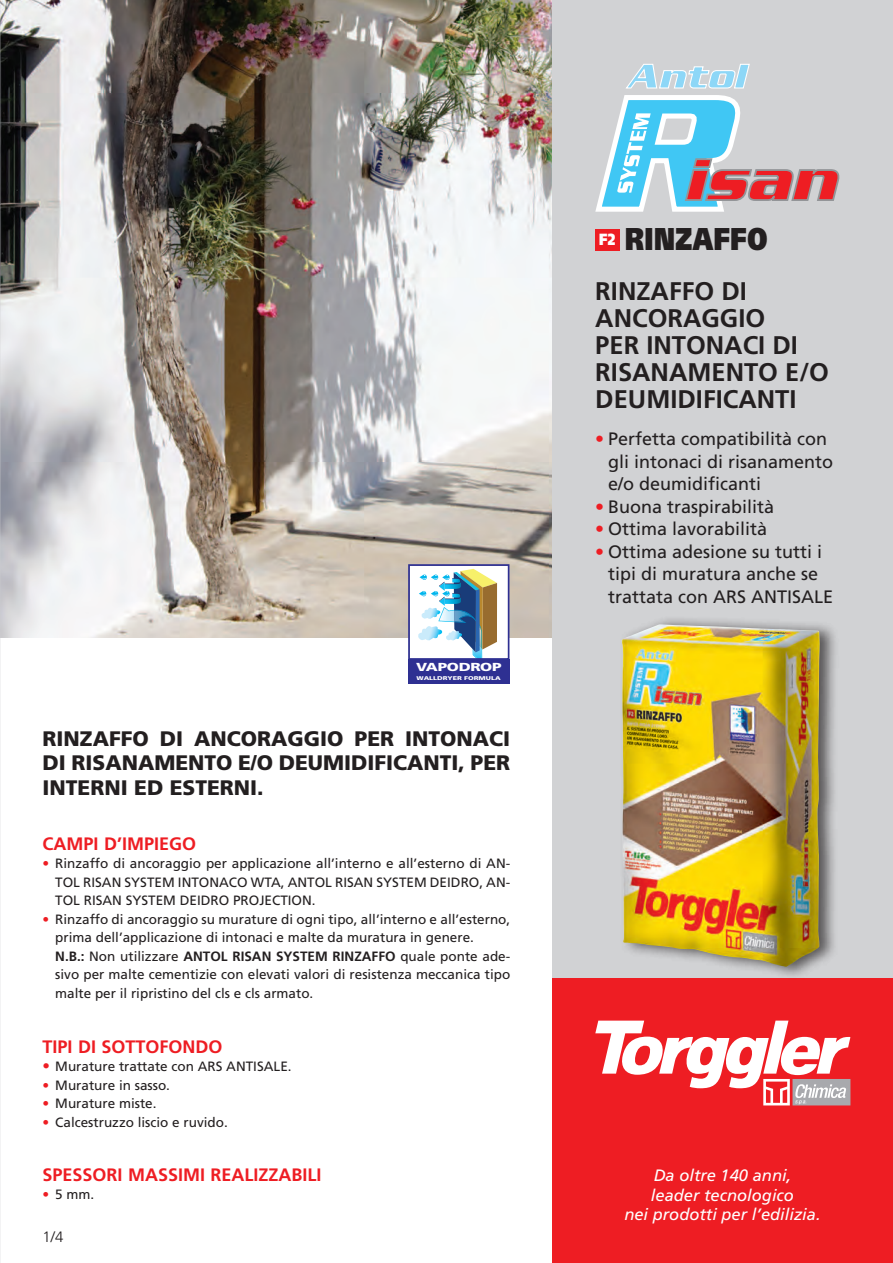
<style>
.page{position:relative;width:893px;height:1263px;background:#fff}
.page>*{position:absolute;margin:0;border:0;box-sizing:border-box;transform-origin:0 0}
.t1{font:900 31.5px "Frutiger";letter-spacing:.02em;color:#231f20;scale:.78 1}
.t2{font:700 25.5px/27px "Frutiger";color:#231f20}
.t3{font:900 21px/24.5px "Frutiger";color:#231f20;text-align:justify}
.t4{font:18px/22.5px "Frutiger";color:#231f20}
.t5{font:700 18px "Frutiger";color:#ee1d23}
.t6{font:italic 16.5px/19.5px "Frutiger";color:#fff;text-align:center}
.t7{font:300 15px "Frutiger";color:#231f20}
.t8{font:13.5px/18.5px "Frutiger";color:#231f20;text-align:justify}
.t9{font:900 11.55px "Frutiger";letter-spacing:-.02em;color:#fff;scale:1.33 1}
.t10{font:900 5.4px "Frutiger";color:#fff;scale:1.33 1}
.s1{color:#ee1d23}
.s2{font-weight:700}
.s3{font-size:15px;color:#ee1d23}
</style>
<div class="page">
<img style="left:0;top:0;width:553px;height:638px">
<div style="left:553px;top:0;width:340px;height:1263px;background:#d1d2d4"></div>
<div style="left:553px;top:978px;width:340px;height:285px;background:#ee1d23"></div>
<svg style="left:595px;top:1020px;width:255px;height:85px"></svg>
<div style="left:408px;top:659px;width:101px;height:25px;background:#2e3092"></div>
<svg style="left:408px;top:564px;width:101px;height:95px"></svg>
<div style="left:595px;top:229px;width:24px;height:22px;background:#ee1d23"></div>
<svg style="left:595px;top:64px;width:244px;height:148px"></svg>
<div style="left:619px;top:615px;width:221px;height:365px;background:#231f20;opacity:.7"></div>
<img style="left:622px;top:624px;width:198px;height:343px">
<p class="t9" style="left:416px;top:660px;width:66px">VAPODROP</p>
<p class="t10" style="left:417px;top:675px;width:65px">WALLDRYER FORMULA</p>
<h3 class="t3" style="left:43px;top:726px;width:469px">RINZAFFO DI ANCORAGGIO PER INTONACI DI RISANAMENTO E/O DEUMIDIFICANTI, PER INTERNI ED ESTERNI.</h3>
<h3 class="t5" style="left:43px;top:833px;width:155px">CAMPI D’IMPIEGO</h3>
<p class="t8" style="left:55px;top:854px;width:456px;text-indent:-13px"><span class="s1">•</span> Rinzaffo di ancoraggio per applicazione all’interno e all’esterno di AN-TOL RISAN SYSTEM INTONACO WTA, ANTOL RISAN SYSTEM DEIDRO, AN-TOL RISAN SYSTEM DEIDRO PROJECTION.</p>
<p class="t8" style="left:55px;top:910px;width:456px;text-align:left;text-indent:-13px"><span class="s1">•</span> Rinzaffo di ancoraggio su murature di ogni tipo, all’interno e all’esterno, prima dell’applicazione di intonaci e malte da muratura in genere.<br><span class="s2">N.B.:</span> Non utilizzare <span class="s2">ANTOL RISAN SYSTEM RINZAFFO</span> quale ponte ade&shy;sivo per malte cementizie con elevati valori di resistenza meccanica tipo malte per il ripristino del cls e cls armato.</p>
<h3 class="t5" style="left:43px;top:1036px;width:180px">TIPI DI SOTTOFONDO</h3>
<p class="t8" style="left:43px;top:1057px;width:251px"><span class="s3">•</span> Murature trattate con ARS ANTISALE.</p>
<p class="t8" style="left:43px;top:1076px;width:129px"><span class="s1">•</span> Murature in sasso.</p>
<p class="t8" style="left:43px;top:1094px;width:116px"><span class="s1">•</span> Murature miste.</p>
<p class="t8" style="left:43px;top:1113px;width:187px"><span class="s1">•</span> Calcestruzzo liscio e ruvido.</p>
<h3 class="t5" style="left:43px;top:1164px;width:281px">SPESSORI MASSIM I REALIZZABILI</h3>
<p class="t8" style="left:43px;top:1185px;width:53px"><span class="s1">•</span> 5 mm.</p>
<p class="t7" style="left:43px;top:1228px;width:22px">1/4</p>
<h1 class="t1" style="left:599px;top:220px;width:217px"><sup>F2</sup> RINZAFFO</h1>
<h2 class="t2" style="left:595px;top:278px;width:233px">RINZAFFO DI<br>ANCORAGG IO<br>PER INTONACI DI<br>RISANAM ENTO E/O<br>DEUM IDIFICANTI</h2>
<h3 class="t4" style="left:608px;top:428px;width:227px;text-indent:-13px"><span class="s1">•</span> Perfetta compatibilità con gli intonaci di risanamento e/o deumidificanti</h3>
<h3 class="t4" style="left:595px;top:495px;width:180px"><span class="s1">•</span> Buona traspirabilità</h3>
<h3 class="t4" style="left:595px;top:518px;width:173px"><span class="s1">•</span> Ottima lavorabilità</h3>
<h3 class="t4" style="left:608px;top:540px;width:227px;text-indent:-13px"><span class="s1">•</span> Ottima adesione su tutti i tipi di muratura anche se trattata con ARS ANTISALE</h3>
<p class="t6" style="left:624px;top:1166px;width:198px">Da oltre 140 anni,<br>leader tecnologico<br>nei prodotti per l’edilizia.</p>
</div>
